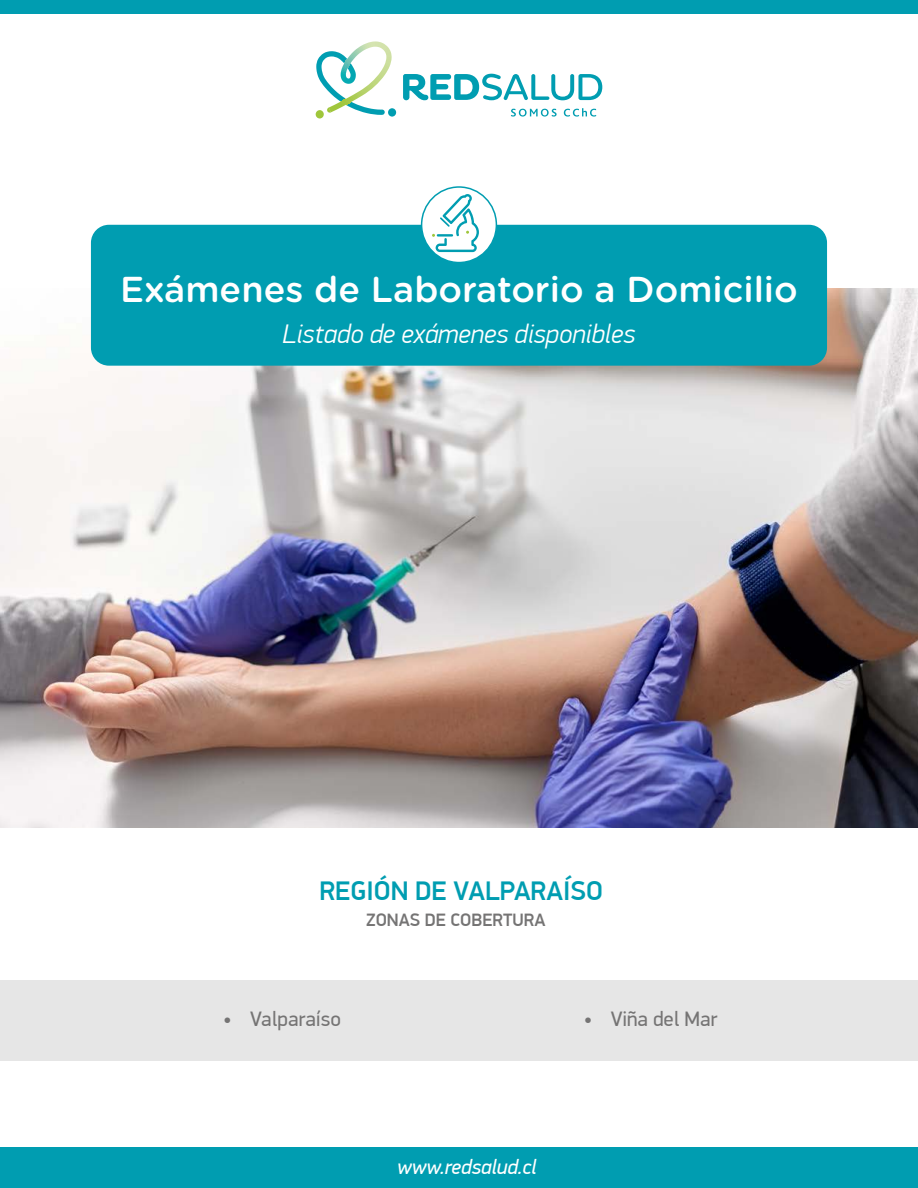
<style>
.page{position:relative;width:918px;height:1188px;background:#fff}
.page>*{position:absolute;margin:0;border:0;box-sizing:border-box;transform-origin:0 0}
.t1{font:500 36px "Gotham Rounded";color:#fff}
.t2{font:italic 300 27px "PF Din Display Pro";color:#fff}
.t3{font:500 27px "PF Din Display Pro";color:#009db1}
.t4{font:21px "PF Din Display Pro";color:#757474}
.t5{font:italic 21px "PF Din Display Pro";color:#fff}
.t6{font:500 18px "PF Din Display Pro";color:#757474}
</style>
<div class="page">
<img style="left:0;top:289px;width:918px;height:538px">
<div style="left:91px;top:225px;width:736px;height:141px;background:#009db1;border-radius:18px"></div>
<div style="left:0;top:1148px;width:918px;height:40px;background:#009db1"></div>
<div style="left:0;top:0;width:918px;height:14px;background:#009db1"></div>
<div style="left:422px;top:187px;width:74px;height:76px;background:#fff;border-radius:50%"></div>
<div style="left:421px;top:186px;width:76px;height:77px;border:2px solid #009db1;border-radius:50%"></div>
<svg style="left:432px;top:194px;width:47px;height:58px"></svg>
<svg style="left:316px;top:41px;width:76px;height:74px"></svg>
<div style="left:316px;top:110px;width:8px;height:8px;background:#9fc63b;border-radius:50%"></div>
<div style="left:388px;top:108px;width:8px;height:9px;background:#009db1;border-radius:50%"></div>
<svg style="left:403px;top:73px;width:199px;height:27px"></svg>
<svg style="left:511px;top:109px;width:46px;height:8px"></svg>
<svg style="left:564px;top:108px;width:32px;height:9px"></svg>
<div style="left:0;top:980px;width:918px;height:81px;background:#e6e6e6"></div>
<p class="t1" style="left:120px;top:263px;width:679px">Exámenes de Laboratorio a Domicilio</p>
<p class="t2" style="left:282px;top:318px;width:355px">Listado de exámenes disponibles</p>
<p class="t3" style="left:319px;top:875px;width:285px">REGIÓN DE VALPARAÍSO</p>
<p class="t6" style="left:366px;top:909px;width:181px">ZONAS DE COBERTURA</p>
<p class="t4" style="left:223px;top:1007px;width:119px">• Valparaíso</p>
<p class="t4" style="left:584px;top:1007px;width:135px">• Viña del Mar</p>
<p class="t5" style="left:397px;top:1154px;width:141px">www.redsalud.cl</p>
</div>
